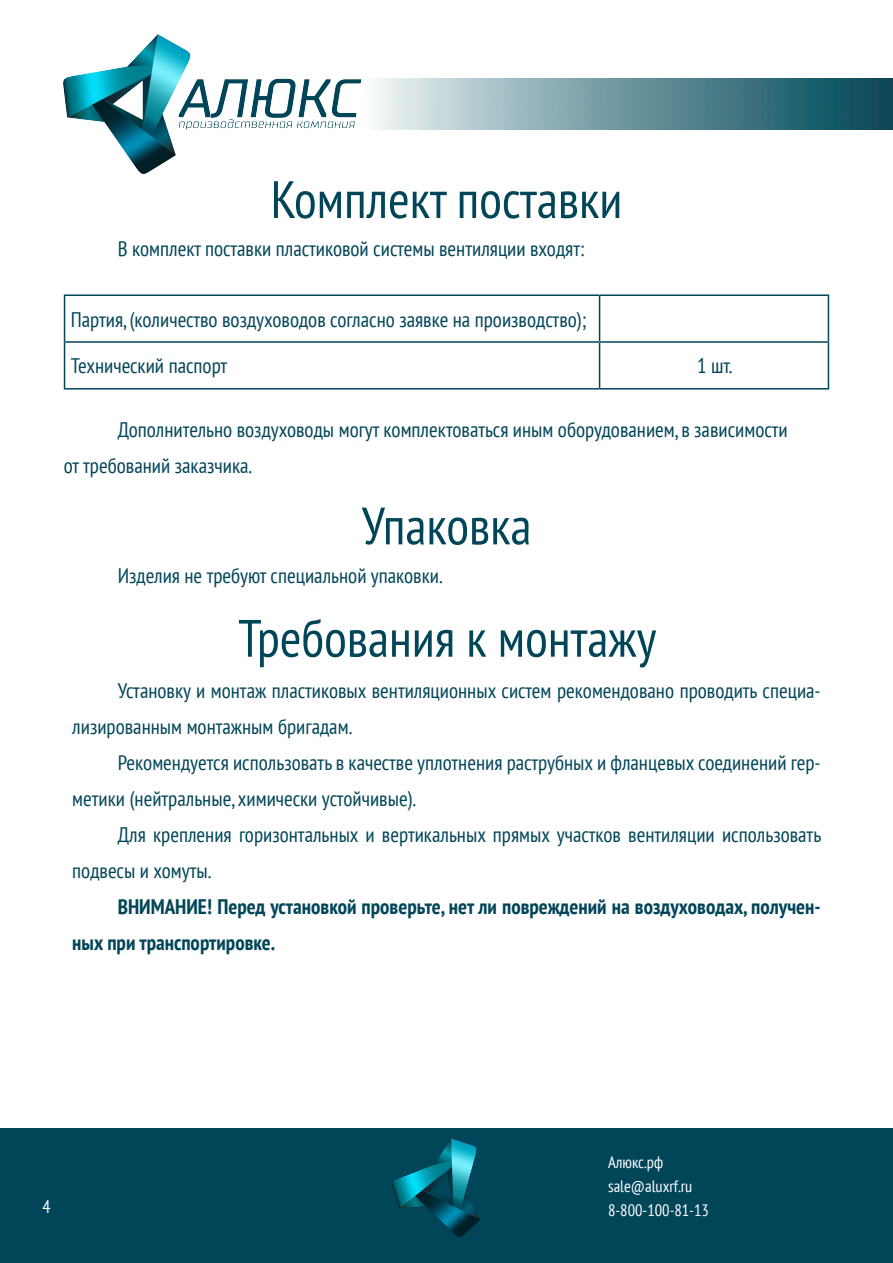
<style>
.page{position:relative;width:893px;height:1263px;background:#fff}
.page>*{position:absolute;margin:0;border:0;box-sizing:border-box;transform-origin:0 0}
.t1{font:condensed 52.5px "PT Sans";color:#014558}
.t2{font:condensed 21px/36px "PT Sans";color:#014558}
.t3{font:700 condensed 21px/36px "PT Sans";color:#014558}
.t4{font:condensed 18px "PT Sans";color:#fff}
.t5{font:condensed 16.5px/24px "PT Sans";color:#fff}
</style>
<div class="page">
<div style="left:0;top:1127px;width:893px;height:136px;background:#014558"></div>
<img style="left:64px;top:34px;width:297px;height:140px">
<img style="left:361px;top:79px;width:532px;height:51px">
<img style="left:392px;top:1138px;width:87px;height:98px">
<hr style="left:599px;top:296px;width:1px;height:45px;background:#014558">
<hr style="left:599px;top:343px;width:1px;height:45px;background:#014558">
<hr style="left:64px;top:294px;width:536px;height:2px;background:#014558">
<hr style="left:64px;top:296px;width:1px;height:45px;background:#014558">
<hr style="left:600px;top:294px;width:229px;height:2px;background:#014558">
<hr style="left:828px;top:296px;width:1px;height:45px;background:#014558">
<hr style="left:64px;top:341px;width:536px;height:2px;background:#014558">
<hr style="left:64px;top:343px;width:1px;height:45px;background:#014558">
<hr style="left:600px;top:341px;width:229px;height:2px;background:#014558">
<hr style="left:828px;top:343px;width:1px;height:45px;background:#014558">
<hr style="left:64px;top:388px;width:536px;height:1px;background:#014558">
<hr style="left:600px;top:388px;width:229px;height:1px;background:#014558">
<p class="t1" style="left:271px;top:166px;width:353px">Комплект поставки</p>
<p class="t2" style="left:118px;top:230px;width:468px">В комплект поставки пластиковой системы вентиляции входят:</p>
<p class="t2" style="left:71px;top:301px;width:517px">Партия, (количество воздуховодов согласно заявке на производство);</p>
<p class="t2" style="left:71px;top:347px;width:158px">Технический паспорт</p>
<p class="t2" style="left:697px;top:347px;width:37px">1 шт.</p>
<p class="t2" style="left:118px;top:411px;width:671px">Дополнительно воздуховоды могут комплектоваться иным оборудованием, в зависимости</p>
<p class="t2" style="left:64px;top:447px;width:189px">от требований заказчика.</p>
<p class="t1" style="left:361px;top:492px;width:171px">Упаковка</p>
<p class="t2" style="left:118px;top:558px;width:326px">Изделия не требуют специальной упаковки.</p>
<p class="t1" style="left:238px;top:604px;width:420px">Требования к монтажу</p>
<p class="t2" style="left:72px;top:672px;width:750px;text-indent:45px">Установку и монтаж пластиковых вентиляционных систем рекомендовано проводить специа&shy;лизированным монтажным бригадам.</p>
<p class="t2" style="left:72px;top:744px;width:750px;text-indent:45px">Рекомендуется использовать в качестве уплотнения раструбных и фланцевых соединений гер&shy;метики (нейтральные, химически устойчивые).</p>
<p class="t2" style="left:72px;top:816px;width:750px;text-indent:45px">Для крепления горизонтальных и вертикальных прямых участков вентиляции использовать подвесы и хомуты.</p>
<p class="t3" style="left:72px;top:888px;width:750px;text-indent:45px">ВНИМАНИЕ! Перед установкой проверьте, нет ли повреждений на воздуховодах, получен&shy;ных при транспортировке.</p>
<p class="t4" style="left:43px;top:1195px;width:10px">4</p>
<p class="t5" style="left:608px;top:1149px;width:102px">Алюкс.рф sale@aluxrf.ru<br>8-800-100-81-13</p>
</div>
